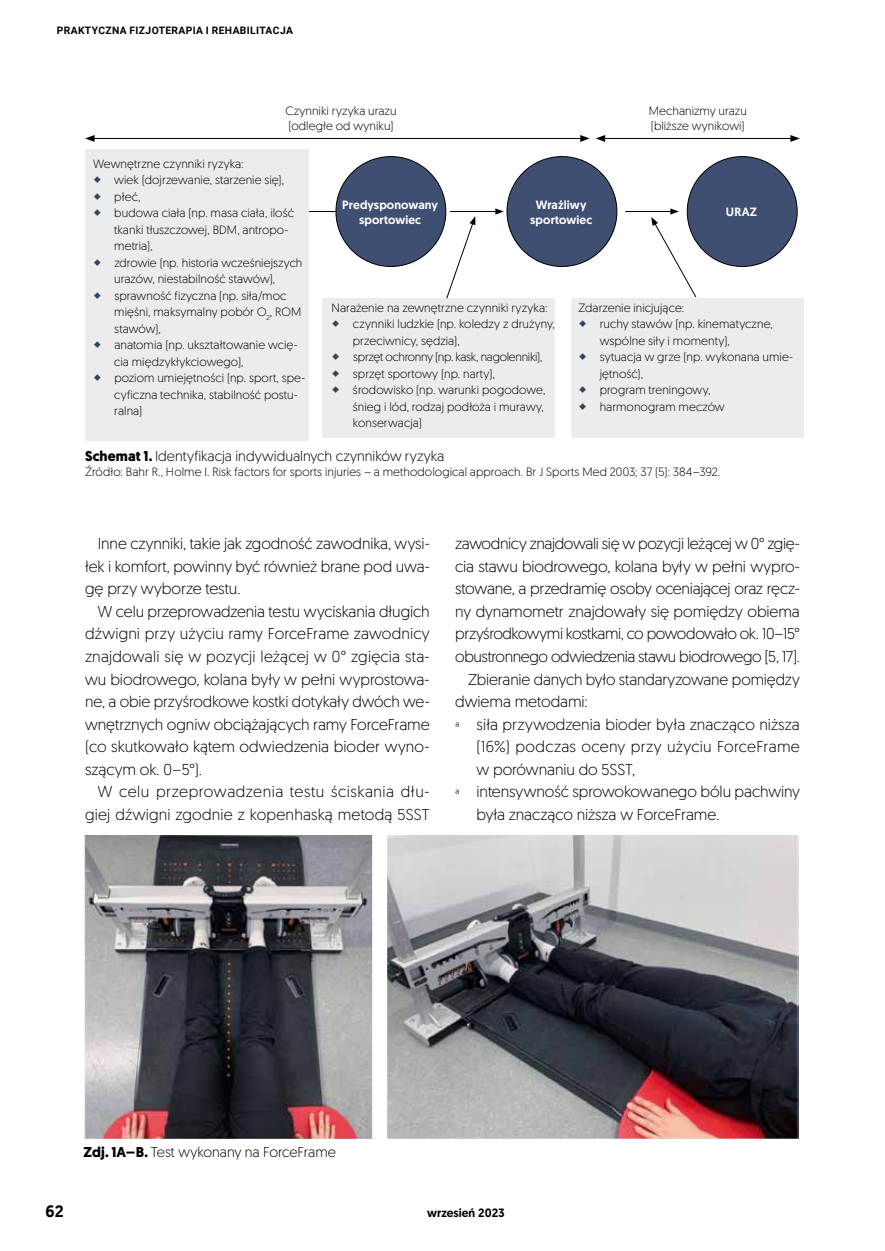
<style>
.page{position:relative;width:885px;height:1251px;background:#fff}
.page>*{position:absolute;margin:0;border:0;box-sizing:border-box;transform-origin:0 0}
.t1{font:500 16.5px "Geomanist";color:#000}
.t2{font:300 15.75px/22.5px "Geomanist";letter-spacing:-.005em;color:#000;text-align:justify}
.t3{font:300 15.75px "Geomanist";letter-spacing:-.025em;color:#000}
.t4{font:300 15.75px/22.5px "Geomanist";letter-spacing:.015em;color:#000;text-align:right}
.t5{font:300 15.75px "Geomanist";letter-spacing:.02em;color:#000}
.t6{font:300 14.25px "Geomanist";color:#000}
.t7{font:300 12px/16.5px "Geomanist";letter-spacing:.005em;color:#000}
.t8{font:500 12px/15px "Geomanist";letter-spacing:.01em;color:#fff;text-align:center}
.t9{font:500 12px "Geomanist";color:#000}
.t10{font:700 10.2px "Roboto";letter-spacing:.035em;color:#000}
.s1{font-weight:700}
</style>
<div class="page">
<hr style="left:293px;top:211px;width:47px;height:1px;background:#000">
<div style="left:571px;top:298px;width:232px;height:140px;background:#ececed"></div>
<div style="left:322px;top:298px;width:233px;height:140px;background:#ececed"></div>
<img style="left:84px;top:835px;width:714px;height:303px">
<div style="left:372px;top:831px;width:15px;height:355px;background:#fff"></div>
<div style="left:507px;top:156px;width:109px;height:110px;background:#3f4f71;border-radius:50%"></div>
<div style="left:687px;top:156px;width:110px;height:110px;background:#3f4f71;border-radius:50%"></div>
<hr style="left:92px;top:138px;width:490px;height:1px;background:#000">
<svg style="left:85px;top:135px;width:10px;height:7px"></svg>
<svg style="left:580px;top:135px;width:9px;height:7px"></svg>
<hr style="left:602px;top:138px;width:190px;height:1px;background:#000">
<svg style="left:596px;top:135px;width:9px;height:7px"></svg>
<svg style="left:790px;top:135px;width:9px;height:7px"></svg>
<hr style="left:450px;top:211px;width:47px;height:1px;background:#000">
<svg style="left:495px;top:208px;width:9px;height:6px"></svg>
<svg style="left:446px;top:216px;width:29px;height:83px"></svg>
<hr style="left:625px;top:211px;width:47px;height:1px;background:#000">
<svg style="left:651px;top:208px;width:45px;height:89px"></svg>
<div style="left:336px;top:156px;width:110px;height:110px;background:#3f4f71;border-radius:50%"></div>
<div style="left:85px;top:149px;width:223px;height:291px;background:#ececed"></div>
<p class="t10" style="left:57px;top:23px;width:237px">PRAKTYCZNA FIZJOTERAPIA I REHABILITACJA</p>
<p class="t7" style="left:285px;top:103px;width:112px;line-height:15px">Czynniki ryzyka urazu (odległe od wyniku)</p>
<p class="t7" style="left:648px;top:103px;width:99px;line-height:15px">Mechanizmy urazu (bliższe wynikowi)</p>
<p class="t7" style="left:114px;top:155px;width:192px;text-indent:-21px">Wewnętrzne czynniki ryzyka:<br>wiek (dojrzewanie, starzenie się), płeć,<br>budowa ciała (np. masa ciała, ilość tkanki tłuszczowej, BDM, antropo&shy;metria),<br>zdrowie (np. historia wcześniejszych urazów, niestabilność stawów), sprawność fizyczna (np. siła/moc mięśni, maksymalny pobór O<sub>2</sub>, ROM stawów),<br>anatomia (np. ukształtowanie wcię&shy;cia międzykłykciowego),<br>poziom umiejętności (np. sport, spe&shy;cyficzna technika, stabilność postu&shy;ralna)</p>
<p class="t8" style="left:342px;top:197px;width:97px">Predysponowany sportowiec</p>
<p class="t8" style="left:530px;top:197px;width:63px">Wrażliwy sportowiec</p>
<p class="t8" style="left:725px;top:204px;width:33px">URAZ</p>
<p class="t7" style="left:353px;top:299px;width:203px;text-indent:-21px">Narażenie na zewnętrzne czynniki ryzyka: czynniki ludzkie (np. koledzy z drużyny, przeciwnicy, sędzia),<br>sprzęt ochronny (np. kask, nagolenniki), sprzęt sportowy (np. narty), środowisko (np. warunki pogodowe, śnieg i lód, rodzaj podłoża i murawy, konserwacja)</p>
<p class="t7" style="left:599px;top:299px;width:195px;text-indent:-21px">Zdarzenie inicjujące:<br>ruchy stawów (np. kinematyczne, wspólne siły i momenty),<br>sytuacja w grze (np. wykonana umie&shy;jętność),<br>program treningowy,<br>harmonogram meczów</p>
<p class="t6" style="left:85px;top:446px;width:360px"><span class="s1">Schemat 1.</span> Identyfikacja indywidualnych czynników ryzyka</p>
<p class="t7" style="left:85px;top:463px;width:636px">Źródło: Bahr R., Holme I. Risk factors for sports injuries – a methodological approach. Br J Sports Med 2003; 37 (5): 384–392.</p>
<h2 class="t2" style="left:85px;top:532px;width:346px;text-indent:13px">Inne czynniki, takie jak zgodność zawodnika, wysi&shy;łek i komfort, powinny być również brane pod uwa&shy;gę przy wyborze testu.</h2>
<p class="t2" style="left:85px;top:599px;width:346px;text-indent:13px">W celu przeprowadzenia testu wyciskania długich dźwigni przy użyciu ramy ForceFrame zawodnicy znajdowali się w pozycji leżącej w 0° zgięcia sta&shy;wu biodrowego, kolana były w pełni wyprostowa&shy;ne, a obie przyśrodkowe kostki dotykały dwóch we&shy;wnętrznych ogniw obciążających ramy ForceFrame (co skutkowało kątem odwiedzenia bioder wyno&shy;szącym ok. 0–5°).</p>
<h2 class="t4" style="left:85px;top:779px;width:346px">W celu przeprowadzenia testu ściskania dłu&shy;giej dźwigni zgodnie z kopenhaską metodą 5SST</h2>
<h2 class="t3" style="left:455px;top:533px;width:346px">zawodnicy znajdowali się w pozycji leżącej w 0° zgię-</h2>
<h2 class="t2" style="left:455px;top:554px;width:346px">cia stawu biodrowego, kolana były w pełni wypro-</h2>
<h2 class="t2" style="left:455px;top:577px;width:346px">stowane, a przedramię osoby oceniającej oraz ręcz-</h2>
<h2 class="t2" style="left:455px;top:599px;width:346px">ny dynamometr znajdowały się pomiędzy obiema</h2>
<h2 class="t3" style="left:455px;top:623px;width:346px">przyśrodkowymi kostkami, co powodowało ok. 10–15°</h2>
<h2 class="t3" style="left:455px;top:646px;width:346px">obustronnego odwiedzenia stawu biodrowego [5, 17].</h2>
<h2 class="t2" style="left:468px;top:667px;width:333px">Zbieranie danych było standaryzowane pomiędzy</h2>
<h2 class="t2" style="left:455px;top:689px;width:134px">dwiema metodami:</h2>
<h2 class="t2" style="left:476px;top:712px;width:325px">siła przywodzenia bioder była znacząco niższa</h2>
<h2 class="t5" style="left:476px;top:736px;width:325px">(16%) podczas oceny przy użyciu ForceFrame</h2>
<h2 class="t2" style="left:476px;top:757px;width:160px">w porównaniu do 5SST,</h2>
<h2 class="t2" style="left:476px;top:779px;width:325px">intensywność sprowokowanego bólu pachwiny</h2>
<h2 class="t2" style="left:476px;top:802px;width:244px">była znacząco niższa w ForceFrame.</h2>
<h1 class="t1" style="left:46px;top:1199px;width:20px">62</h1>
<p class="t6" style="left:84px;top:1142px;width:254px"><span class="s1">Zdj. 1A–B.</span> Test wykonany na ForceFrame</p>
<p class="t9" style="left:427px;top:1204px;width:79px">wrzesień 2023</p>
</div>
